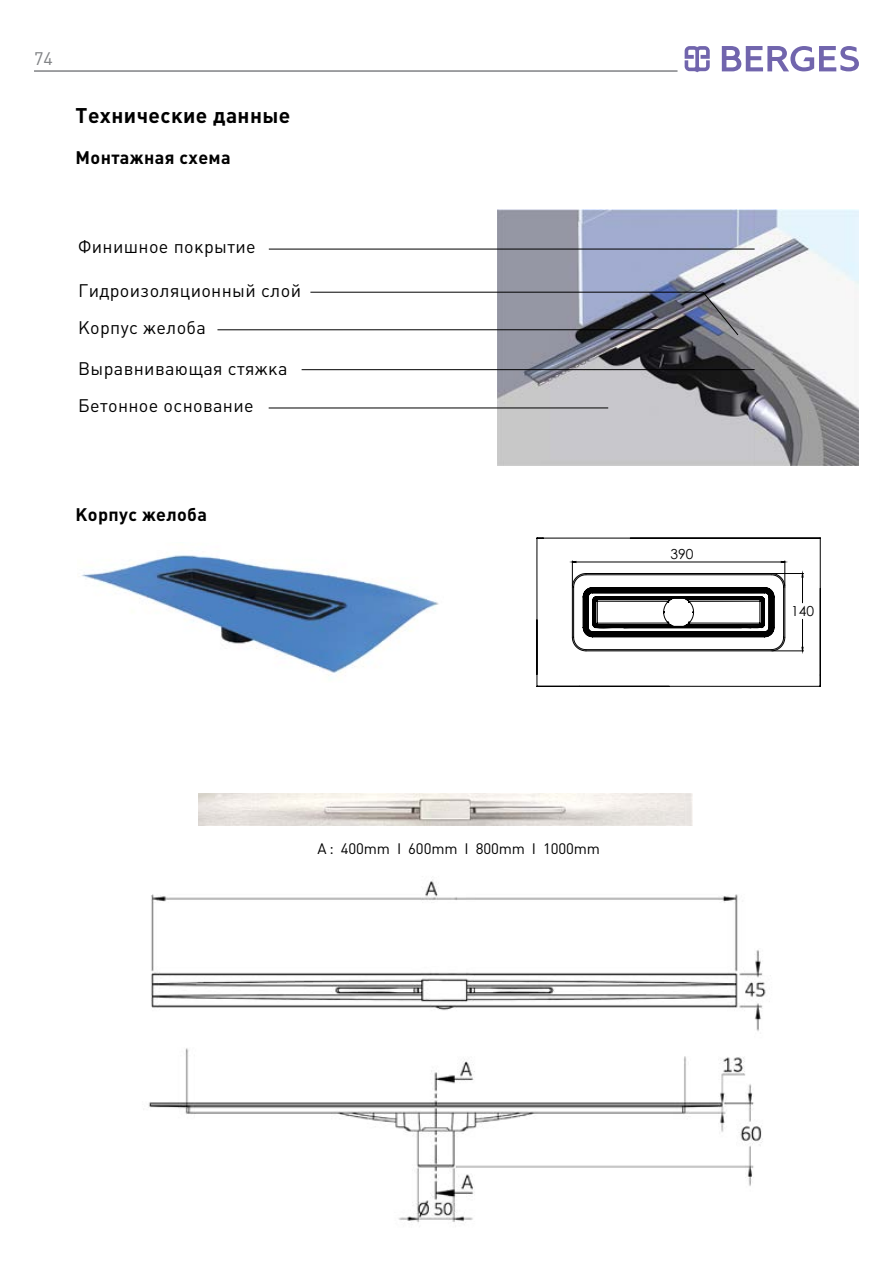
<style>
.page{position:relative;width:893px;height:1263px;background:#fff}
.page>*{position:absolute;margin:0;border:0;box-sizing:border-box;transform-origin:0 0}
.t1{font:700 21px "Plumb C";letter-spacing:.02em;color:#000}
.t2{font:18px/37.3px "Plumb C";letter-spacing:.02em;color:#000}
.t3{font:700 18px "Plumb C";letter-spacing:.02em;color:#000}
.t4{font:18px "Plumb C";color:#808285}
.t5{font:15px "Plumb C";letter-spacing:-.01em;color:#000}
.t6{font:13.8px "Century Gothic";color:#000}
</style>
<div class="page">
<hr style="left:34px;top:70px;width:643px;height:2px;background:#808285">
<svg style="left:685px;top:46px;width:25px;height:26px"></svg>
<svg style="left:722px;top:46px;width:137px;height:25px"></svg>
<img style="left:497px;top:210px;width:361px;height:255px">
<svg style="left:217px;top:248px;width:538px;height:161px"></svg>
<img style="left:81px;top:555px;width:358px;height:121px">
<svg style="left:537px;top:538px;width:284px;height:149px"></svg>
<img style="left:148px;top:879px;width:618px;height:344px">
<img style="left:198px;top:794px;width:494px;height:31px">
<p class="t4" style="left:34px;top:48px;width:20px">74</p>
<p class="t1" style="left:76px;top:103px;width:216px">Технические данные</p>
<p class="t3" style="left:76px;top:147px;width:157px">Монтажная схема</p>
<p class="t2" style="left:78px;top:228px;width:179px">Финишное покрытие</p>
<p class="t2" style="left:78px;top:272px;width:224px">Гидроизоляционный слой<br>Корпус желоба</p>
<p class="t2" style="left:78px;top:350px;width:211px;line-height:36.8px">Выравнивающая стяжка<br>Бетонное основание</p>
<p class="t3" style="left:76px;top:504px;width:133px">Корпус желоба</p>
<p class="t6" style="left:671px;top:544px;width:25px">390</p>
<p class="t5" style="left:317px;top:840px;width:284px">A : 400mm I 600mm I 800mm I 1000mm</p>
<p class="t6" style="left:791px;top:602px;width:25px">140</p>
</div>
